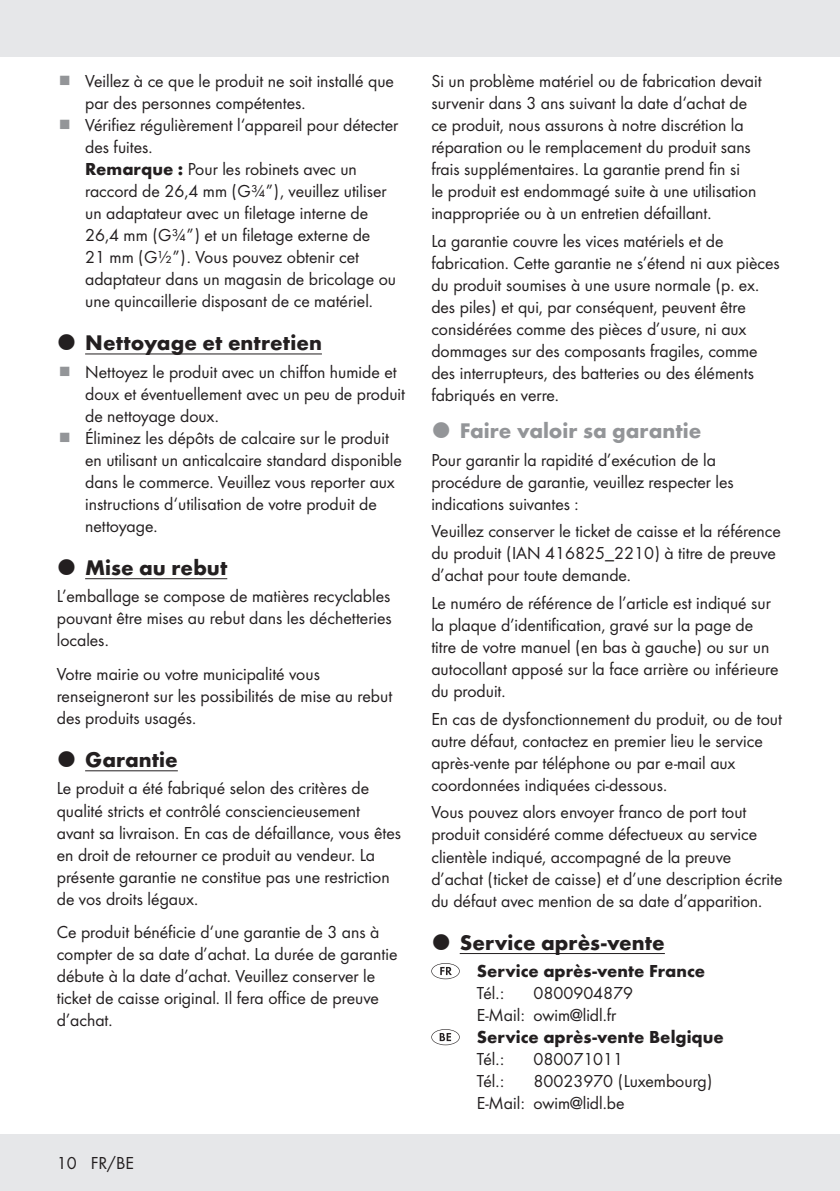
<style>
.page{position:relative;width:840px;height:1191px;background:#fff}
.page>*{position:absolute;margin:0;border:0;box-sizing:border-box;transform-origin:0 0}
.t1{font:700 22px "Futura";color:#231f20}
.t2{font:700 22px "Futura";color:#939598}
.Body_SB{font:18px/22px "Futura Boo";color:#231f20}
.Body{font:18px/22px "Futura Boo";color:#231f20}
.Indent{font:18px/22px "Futura Boo";color:#231f20}
.Service_Hotline{font:18px "Futura Boo";color:#231f20}
.Service_Hotline-2{font:700 18px "Futura";color:#231f20}
.s1{font-family:"Futura";font-weight:700}
</style>
<div class="page">
<div style="left:0;top:1134px;width:839px;height:57px;background:#e6e7e9"></div>
<div style="left:0;top:0;width:839px;height:57px;background:#e6e7e9"></div>
<hr style="left:85px;top:353px;width:237px;height:1px;background:#231f20">
<hr style="left:85px;top:578px;width:142px;height:1px;background:#231f20">
<hr style="left:85px;top:770px;width:93px;height:1px;background:#231f20">
<hr style="left:459px;top:953px;width:205px;height:1px;background:#231f20">
<svg style="left:431px;top:963px;width:28px;height:16px"></svg>
<svg style="left:431px;top:1029px;width:28px;height:16px"></svg>
<p class="Body_SB" style="left:85px;top:69px;width:310px">Veillez à ce que le produit ne soit installé que par des personnes compétentes.</p>
<p class="Body_SB" style="left:85px;top:113px;width:314px">Vérifiez régulièrement l‘appareil pour détecter des fuites.</p>
<p class="Indent" style="left:85px;top:157px;width:312px"><span class="s1">Remarque :</span> Pour les robinets avec un raccord de 26,4 mm (G¾”), veuillez utiliser un adaptateur avec un filetage interne de 26,4 mm (G¾”) et un filetage externe de<br>21 mm (G½”). Vous pouvez obtenir cet adaptateur dans un magasin de bricolage ou une quincaillerie disposant de ce matériel.</p>
<p class="t1" style="left:85px;top:326px;width:238px">Nettoyage et entretien</p>
<p class="Body_SB" style="left:85px;top:360px;width:321px">Nettoyez le produit avec un chiffon humide et doux et éventuellement avec un peu de produit de nettoyage doux.</p>
<p class="Body_SB" style="left:85px;top:426px;width:318px">Éliminez les dépôts de calcaire sur le produit en utilisant un anticalcaire standard disponible dans le commerce. Veuillez vous reporter aux instructions d‘utilisation de votre produit de nettoyage.</p>
<p class="t1" style="left:85px;top:551px;width:144px">Mise au rebut</p>
<p class="Body" style="left:57px;top:584px;width:336px;text-align:justify">L’emballage se compose de matières recyclables pouvant être mises au rebut dans les déchetteries locales.</p>
<p class="Body_SB" style="left:57px;top:662px;width:337px">Votre mairie ou votre municipalité vous renseigneront sur les possibilités de mise au rebut des produits usagés.</p>
<p class="t1" style="left:85px;top:743px;width:94px">Garantie</p>
<p class="Body" style="left:57px;top:776px;width:346px">Le produit a été fabriqué selon des critères de qualité stricts et contrôlé consciencieusement avant sa livraison. En cas de défaillance, vous êtes en droit de retourner ce produit au vendeur. La présente garantie ne constitue pas une restriction de vos droits légaux.</p>
<p class="Body_SB" style="left:57px;top:920px;width:342px">Ce produit bénéficie d‘une garantie de 3 ans à compter de sa date d’achat. La durée de garantie débute à la date d’achat. Veuillez conserver le ticket de caisse original. Il fera office de preuve d’achat.</p>
<p class="Body_SB" style="left:57px;top:1151px;width:79px">10 FR/BE</p>
<p class="Body_SB" style="left:431px;top:69px;width:332px">Si un problème matériel ou de fabrication devait survenir dans 3 ans suivant la date d‘achat de ce produit, nous assurons à notre discrétion la réparation ou le remplacement du produit sans frais supplémentaires. La garantie prend fin si<br>le produit est endommagé suite à une utilisation inappropriée ou à un entretien défaillant.</p>
<p class="Body_SB" style="left:431px;top:229px;width:350px">La garantie couvre les vices matériels et de fabrication. Cette garantie ne s’étend ni aux pièces du produit soumises à une usure normale (p. ex. des piles) et qui, par conséquent, peuvent être considérées comme des pièces d’usure, ni aux dommages sur des composants fragiles, comme des interrupteurs, des batteries ou des éléments fabriqués en verre.</p>
<p class="t2" style="left:459px;top:414px;width:243px">Faire valoir sa garantie</p>
<p class="Body" style="left:431px;top:448px;width:304px">Pour garantir la rapidité d’exécution de la procédure de garantie, veuillez respecter les indications suivantes :</p>
<p class="Body_SB" style="left:431px;top:519px;width:351px">Veuillez conserver le ticket de caisse et la référence du produit (IAN 416825_2210) à titre de preuve d’achat pour toute demande.</p>
<p class="Body_SB" style="left:431px;top:591px;width:348px">Le numéro de référence de l’article est indiqué sur la plaque d’identification, gravé sur la page de titre de votre manuel (en bas à gauche) ou sur un autocollant apposé sur la face arrière ou inférieure du produit.</p>
<p class="Body_SB" style="left:431px;top:707px;width:352px">En cas de dysfonctionnement du produit, ou de tout autre défaut, contactez en premier lieu le service après-vente par téléphone ou par e-mail aux coordonnées indiquées ci-dessous.</p>
<p class="Body_SB" style="left:431px;top:800px;width:352px">Vous pouvez alors envoyer franco de port tout produit considéré comme défectueux au service clientèle indiqué, accompagné de la preuve d’achat (ticket de caisse) et d’une description écrite du défaut avec mention de sa date d’apparition.</p>
<p class="t1" style="left:459px;top:926px;width:206px">Service après-vente</p>
<p class="Service_Hotline-2" style="left:476px;top:958px;width:230px">Service après-vente France</p>
<p class="Service_Hotline" style="left:476px;top:980px;width:29px">Tél.:</p>
<p class="Service_Hotline" style="left:533px;top:980px;width:101px">0800904879</p>
<p class="Service_Hotline" style="left:476px;top:1002px;width:141px">E-Mail: owim@lidl.fr</p>
<p class="Service_Hotline-2" style="left:476px;top:1024px;width:248px">Service après-vente Belgique</p>
<p class="Service_Hotline" style="left:476px;top:1046px;width:29px">Tél.:</p>
<p class="Service_Hotline" style="left:533px;top:1046px;width:91px">080071011</p>
<p class="Service_Hotline" style="left:476px;top:1068px;width:29px">Tél.:</p>
<p class="Service_Hotline" style="left:533px;top:1068px;width:180px">80023970 (Luxembourg)</p>
<p class="Service_Hotline" style="left:476px;top:1090px;width:149px">E-Mail: owim@lidl.be</p>
</div>
